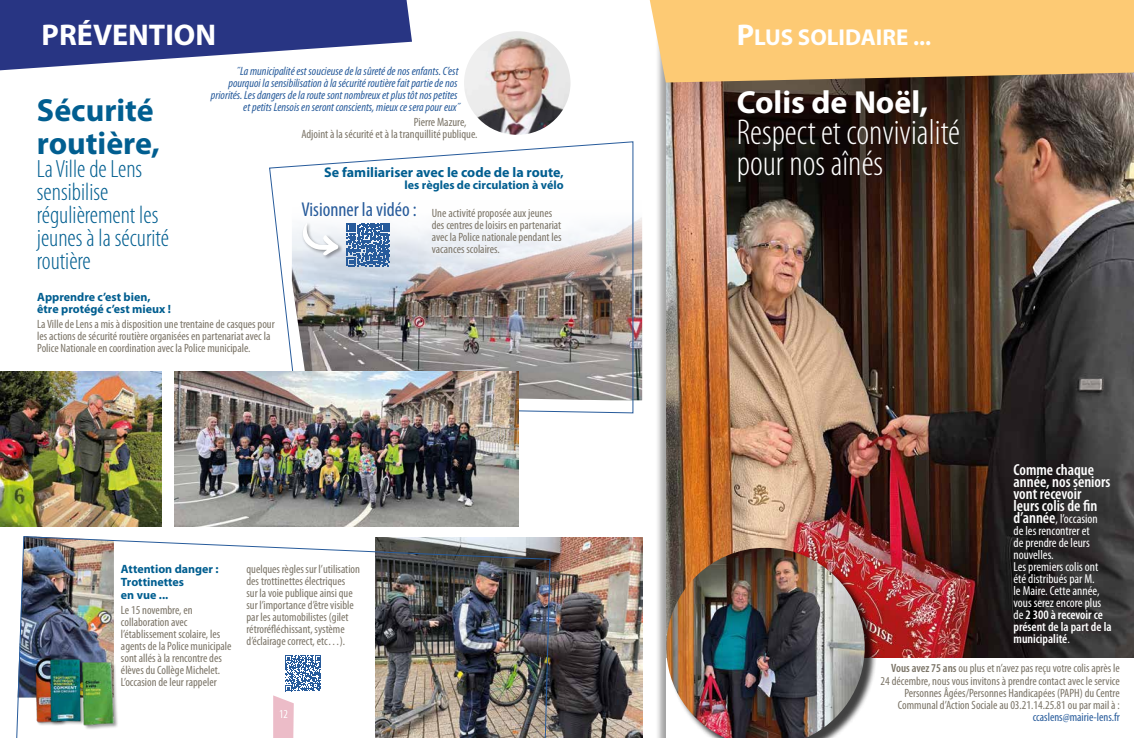
<style>
.page{position:relative;width:1134px;height:738px;background:#fff}
.page>*{position:absolute;margin:0;border:0;box-sizing:border-box;transform-origin:0 0}
.t1{font:300 condensed 36px/31px "Myriad Pro";color:#fff}
.t2{font:700 32px/33px "Myriad Pro";color:#015e90}
.t3{font:700 32px "Myriad Pro";color:#fff}
.t4{font:700 30px "Myriad Pro";color:#fff}
.t5{font:300 condensed 25px/23px "Myriad Pro";color:#015e90}
.t6{font:700 23px "Myriad Pro";color:#fff}
.t7{font:condensed 20px "Myriad Pro";color:#275b9b}
.t8{font:600 condensed 16px/12px "Myriad Pro";color:#fff}
.t9{font:700 14px "Myriad Pro";color:#015e90}
.t10{font:condensed 13px/12px "Myriad Pro";color:#fff}
.t11{font:condensed 12px/12px "Myriad Pro";color:#7b7467}
.t12{font:italic condensed 12px/12px "Myriad Pro";color:#275b9b;text-align:right}
.t13{font:700 12px/13px "Myriad Pro";color:#015e90}
.t14{font:condensed 12px "Myriad Pro";color:#275b9b}
.t15{font:300 condensed 12px "Myriad Pro";color:#fff}
.s1{font-size:30px}
.s2{font-size:12px}
.s3{font-weight:600;font-size:16px}
.s4{font-weight:600}
</style>
<div class="page">
<img style="left:634px;top:217px;width:8px;height:183px">
<img style="left:269px;top:141px;width:365px;height:272px">
<div style="left:655px;top:0;width:442px;height:737px;background:#000;opacity:.36"></div>
<img style="left:666px;top:82px;width:468px;height:575px">
<img style="left:551px;top:537px;width:91px;height:200px">
<img style="left:174px;top:371px;width:344px;height:155px">
<img style="left:1px;top:371px;width:161px;height:155px">
<img style="left:16px;top:536px;width:535px;height:201px">
<div style="left:282px;top:651px;width:43px;height:43px;background:#fff"></div>
<svg style="left:273px;top:654px;width:48px;height:83px"></svg>
<img style="left:22px;top:653px;width:53px;height:71px">
<img style="left:38px;top:654px;width:53px;height:70px">
<img style="left:73px;top:657px;width:53px;height:71px">
<svg style="left:0;top:0;width:412px;height:70px"></svg>
<svg style="left:650px;top:0;width:484px;height:82px;background:#f4c373"></svg>
<img style="left:464px;top:31px;width:106px;height:104px">
<div style="left:754px;top:657px;width:380px;height:80px;background:#fff"></div>
<div style="left:668px;top:549px;width:209px;height:188px;background:#000;opacity:.75"></div>
<img style="left:666px;top:547px;width:199px;height:190px">
<h3 class="t4" style="left:42px;top:15px;width:176px">PRÉVENTION</h3>
<h3 class="t6" style="left:737px;top:22px;width:196px"><span class="s1">P</span>LUS SOLIDAIRE ...</h3>
<h2 class="t2" style="left:37px;top:92px;width:125px">Sécurité routière,</h2>
<h3 class="t5" style="left:37px;top:158px;width:134px">La Ville de Lens sensibilise régulièrement les jeunes à la sécurité routière</h3>
<p class="t12" style="left:211px;top:65px;width:251px">˝La municipalité est soucieuse de la sûreté de nos enfants. C’est pourquoi la sensibilisation à la sécurité routière fait partie de nos priorités. Les dangers de la route sont nombreux et plus tôt nos petites et petits Lensois en seront conscients, mieux ce sera pour eux˝</p>
<p class="t11" style="left:301px;top:115px;width:178px;text-indent:112px">Pierre Mazure,<br>Adjoint à la sécurité et à la tranquillité publique.</p>
<p class="t9" style="left:324px;top:163px;width:241px">Se familiariser avec le code de la route<span class="s2">,</span></p>
<p class="t13" style="left:405px;top:178px;width:160px">les règles de circulation à vélo</p>
<p class="t11" style="left:432px;top:207px;width:131px">Une activité proposée aux jeunes des centres de loisirs en partenariat avec la Police nationale pendant les vacances scolaires.</p>
<h3 class="t7" style="left:302px;top:197px;width:117px">Visionner la vidéo :</h3>
<p class="t13" style="left:37px;top:291px;width:135px;line-height:12px">Apprendre c’est bien, être protégé c’est mieux !</p>
<p class="t11" style="left:37px;top:318px;width:239px">La Ville de Lens a mis à disposition une trentaine de casques pour les actions de sécurité routière organisées en partenariat avec la<br>Police Nationale en coordination avec la Police municipale.</p>
<p class="t13" style="left:121px;top:562px;width:99px">Attention danger :<br>Trottinettes<br>en vue ...</p>
<p class="t11" style="left:121px;top:603px;width:112px">Le 15 novembre, en collaboration avec l’établissement scolaire, les agents de la Police municipale sont allés à la rencontre des élèves du Collège Michelet.<br>L’occasion de leur rappeler</p>
<p class="t11" style="left:246px;top:562px;width:115px">quelques règles sur l’utilisation des trottinettes électriques<br>sur la voie publique ainsi que sur l’importance d’être visible par les automobilistes (gilet rétroréfléchissant, système d’éclairage correct, etc…).</p>
<p class="t15" style="left:279px;top:707px;width:10px">12</p>
<h2 class="t3" style="left:737px;top:81px;width:193px">Colis de Noël,</h2>
<h1 class="t1" style="left:737px;top:117px;width:225px">Respect et convivialité pour nos aînés</h1>
<h3 class="t8" style="left:1013px;top:462px;width:98px">Comme chaque année, nos seniors vont recevoir leurs colis de fin</h3>
<p class="t10" style="left:1013px;top:512px;width:100px"><span class="s3">d’année</span>, l’occasion<br>de les rencontrer et<br>de prendre de leurs nouvelles.<br>Les premiers colis ont été distribués par M.<br>le Maire. Cette année, vous serez encore plus de <span class="s4">2 300 à recevoir ce présent de la part de la municipalité</span>.</p>
<p class="t11" style="left:881px;top:661px;width:241px;text-align:right"><span class="s4">Vous avez 75 ans</span> ou plus et n’avez pas reçu votre colis après le 24 décembre, nous vous invitons à prendre contact avec le service Personnes Âgées/Personnes Handicapées (PAPH) du Centre Communal d’Action Sociale au 03.21.14.25.81 ou par mail à :</p>
<p class="t14" style="left:1033px;top:708px;width:89px">ccaslens@mairie-lens.fr</p>
</div>
